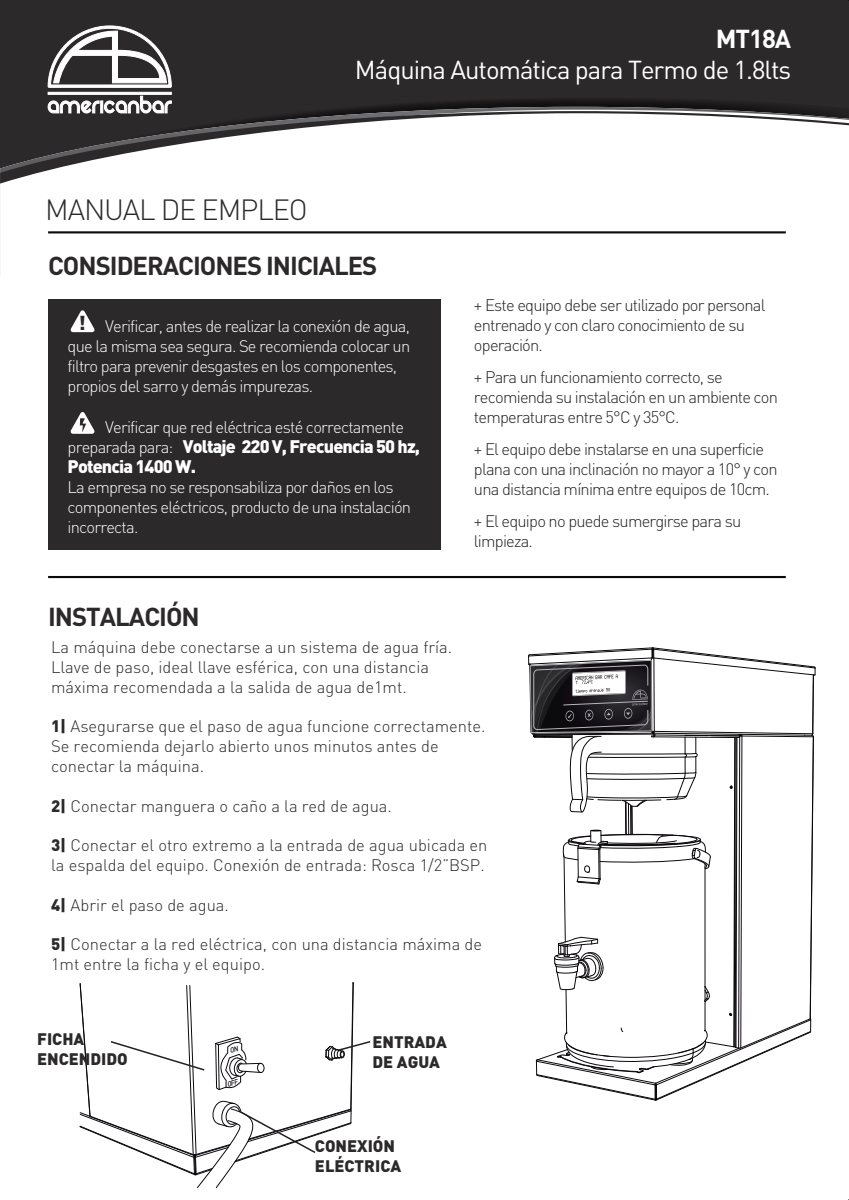
<style>
.page{position:relative;width:849px;height:1200px;background:#fff}
.page>*{position:absolute;margin:0;border:0;box-sizing:border-box;transform-origin:0 0}
.t1{font:300 28.95px "DIN";letter-spacing:-.04em;color:#2b292a}
.t2{font:700 25.65px "DIN";letter-spacing:-.04em;color:#2b292a}
.t3{font:25.65px "DIN";letter-spacing:-.04em;color:#fff}
.t4{font:700 25.65px "DIN";letter-spacing:-.04em;color:#fff}
.t5{font:900 19.95px "DIN";color:#2b292a}
.t6{font:900 18px/20px "DIN";letter-spacing:-.05em;color:#fff}
.t7{font:300 16.5px/19.8px "DIN";color:#2b292a}
.t8{font:300 16.5px/20px "DIN";letter-spacing:-.05em;color:#231f20}
.t9{font:300 16.5px/20px "DIN";letter-spacing:-.05em;color:#fff}
.t10{font:900 16.5px/19.8px "DIN";color:#2b292a}
.s1{font-weight:300;font-size:16.5px}
.s2{font-weight:900}
</style>
<div class="page">
<div style="left:0;top:0;width:848px;height:275px;background:#2b292a"></div>
<svg style="left:47px;top:99px;width:737px;height:8px"></svg>
<div style="left:1px;top:184px;width:847px;height:91px;background:#fff"></div>
<svg style="left:47px;top:107px;width:772px;height:4px"></svg>
<svg style="left:1px;top:111px;width:847px;height:73px;background:#d4d4d4"></svg>
<svg style="left:0;top:168px;width:1px;height:107px"></svg>
<svg style="left:48px;top:26px;width:124px;height:108px"></svg>
<div style="left:48px;top:92px;width:123px;height:3px;background:#fff;border:1px solid #fff"></div>
<hr style="left:48px;top:231px;width:737px;height:2px;background:#0c090d">
<hr style="left:48px;top:576px;width:737px;height:2px;background:#0c090d">
<div style="left:48px;top:300px;width:393px;height:250px;background:#2b292a"></div>
<svg style="left:70px;top:310px;width:25px;height:22px"></svg>
<svg style="left:70px;top:412px;width:25px;height:22px"></svg>
<svg style="left:528px;top:647px;width:287px;height:454px"></svg>
<svg style="left:79px;top:982px;width:292px;height:206px"></svg>
<h1 class="t1" style="left:45px;top:192px;width:264px">MANUAL DE EMPLEO</h1>
<h2 class="t4" style="left:715px;top:22px;width:77px">MT18A</h2>
<h2 class="t3" style="left:355px;top:53px;width:437px">Máquina Automática para Termo de 1.8lts</h2>
<h2 class="t2" style="left:48px;top:249px;width:331px">CONSIDERACIONES INICIALES</h2>
<p class="t5" style="left:78px;top:310px;width:9px">!</p>
<p class="t9" style="left:68px;top:316px;width:344px;text-indent:38px">Verificar, antes de realizar la conexión de agua, que la misma sea segura. Se recomienda colocar un filtro para prevenir desgastes en los componentes, propios del sarro y demás impurezas.</p>
<p class="t9" style="left:105px;top:417px;width:300px">Verificar que red eléctrica esté correctamente</p>
<p class="t6" style="left:68px;top:436px;width:354px"><span class="s1">preparada para:</span> Voltaje 220 V, Frecuencia 50 hz,<br>Potencia 1400 W.</p>
<p class="t9" style="left:68px;top:477px;width:345px">La empresa no se responsabiliza por daños en los componentes eléctricos, producto de una instalación incorrecta.</p>
<h2 class="t2" style="left:48px;top:600px;width:153px">INSTALACIÓN</h2>
<p class="t8" style="left:474px;top:295px;width:293px">+ Este equipo debe ser utilizado por personal entrenado y con claro conocimiento de su operación.</p>
<p class="t8" style="left:474px;top:367px;width:305px">+ Para un funcionamiento correcto, se recomienda su instalación en un ambiente con temperaturas entre 5°C y 35°C.</p>
<p class="t8" style="left:474px;top:439px;width:305px">+ El equipo debe instalarse en una superficie plana con una inclinación no mayor a 10° y con una distancia mínima entre equipos de 10cm.</p>
<p class="t8" style="left:474px;top:511px;width:269px">+ El equipo no puede sumergirse para su limpieza.</p>
<p class="t7" style="left:51px;top:637px;width:402px">La máquina debe conectarse a un sistema de agua fría.<br>Llave de paso, ideal llave esférica, con una distancia máxima recomendada a la salida de agua de1mt.</p>
<p class="t7" style="left:51px;top:716px;width:436px"><span class="s2">1|</span> Asegurarse que el paso de agua funcione correctamente.<br>Se recomienda dejarlo abierto unos minutos antes de conectar la máquina.</p>
<p class="t7" style="left:51px;top:795px;width:342px"><span class="s2">2|</span> Conectar manguera o caño a la red de agua.</p>
<p class="t7" style="left:51px;top:835px;width:437px"><span class="s2">3|</span> Conectar el otro extremo a la entrada de agua ubicada en la espalda del equipo. Conexión de entrada: Rosca 1/2”BSP.</p>
<p class="t7" style="left:51px;top:894px;width:179px"><span class="s2">4|</span> Abrir el paso de agua.</p>
<p class="t7" style="left:51px;top:934px;width:432px"><span class="s2">5|</span> Conectar a la red eléctrica, con una distancia máxima de<br>1mt entre la ficha y el equipo.</p>
<p class="t10" style="left:37px;top:1028px;width:92px">FICHA<br>ENCENDIDO</p>
<p class="t10" style="left:372px;top:1031px;width:76px">ENTRADA<br>DE AGUA</p>
<p class="t10" style="left:315px;top:1135px;width:88px">CONEXIÓN<br>ELÉCTRICA</p>
</div>
